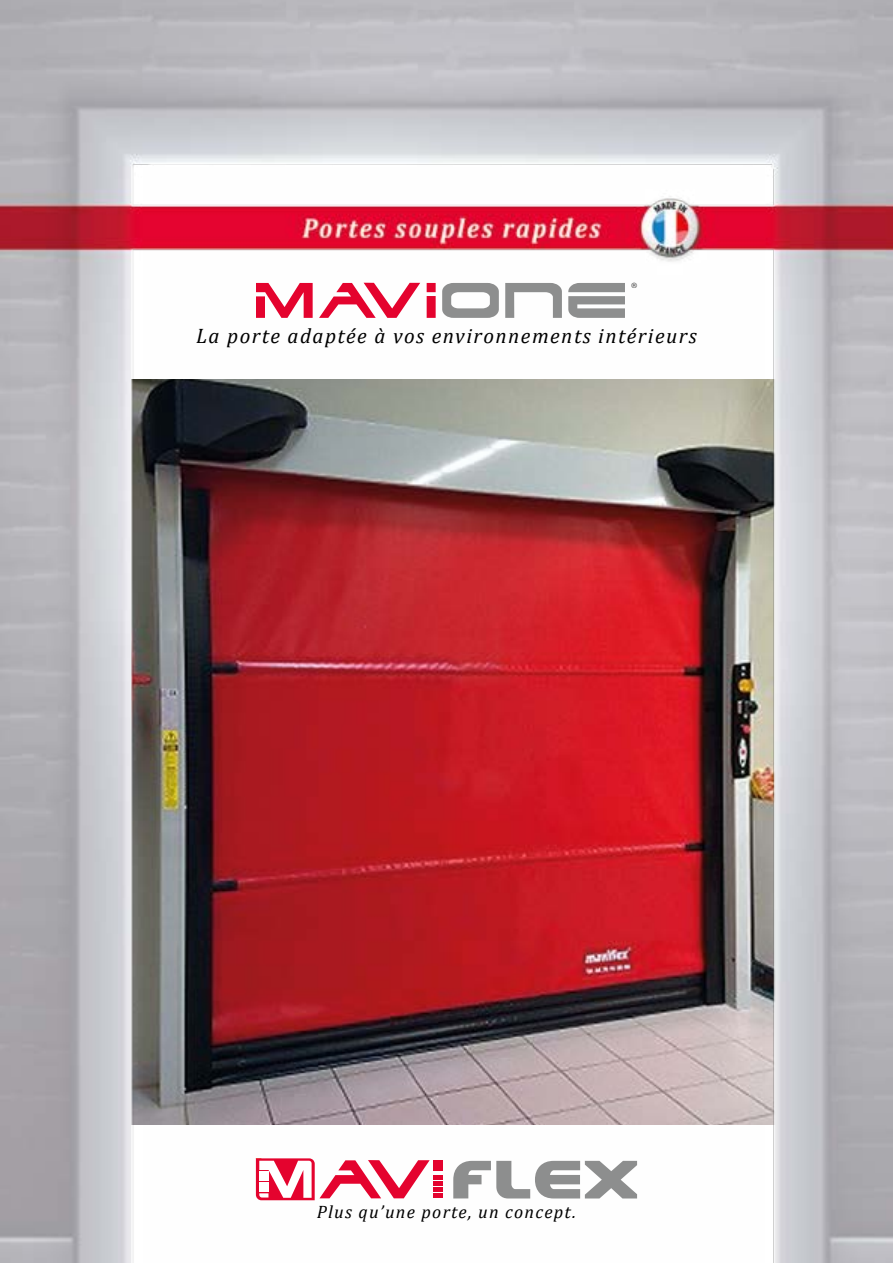
<style>
.page{position:relative;width:893px;height:1263px;background:#fff}
.page>*{position:absolute;margin:0;border:0;box-sizing:border-box;transform-origin:0 0}
.t1{font:60px "Dodger";color:#e4032e}
.t2{font:italic 21px "Cambria";letter-spacing:.07em;color:#000}
.t3{font:italic 18px "Cambria";letter-spacing:.07em;color:#000}
.t4{font:7.05px "ITC Avant Garde Std";color:#000}
.s1{color:#8d8e8e}
</style>
<div class="page">
<img style="left:0;top:0;width:893px;height:1263px">
<div style="left:433px;top:1174px;width:10px;height:5px;background:#e4032e"></div>
<div style="left:433px;top:1181px;width:10px;height:5px;background:#e4032e"></div>
<div style="left:433px;top:1187px;width:10px;height:5px;background:#e4032e"></div>
<div style="left:433px;top:1193px;width:10px;height:5px;background:#e4032e"></div>
<svg style="left:256px;top:1158px;width:174px;height:42px"></svg>
<div style="left:433px;top:1160px;width:10px;height:10px;background:#e4032e"></div>
<svg style="left:453px;top:1161px;width:184px;height:37px"></svg>
<h1 class="t1" style="left:256px;top:269px;width:377px">mavi<span class="s1">one</span></h1>
<p class="t4" style="left:631px;top:282px;width:7px">®</p>
<p class="t2" style="left:196px;top:321px;width:502px">La porte adaptée à vos environnements intérieurs</p>
<p class="t3" style="left:317px;top:1199px;width:261px">Plus qu’une porte, un concept.</p>
</div>
